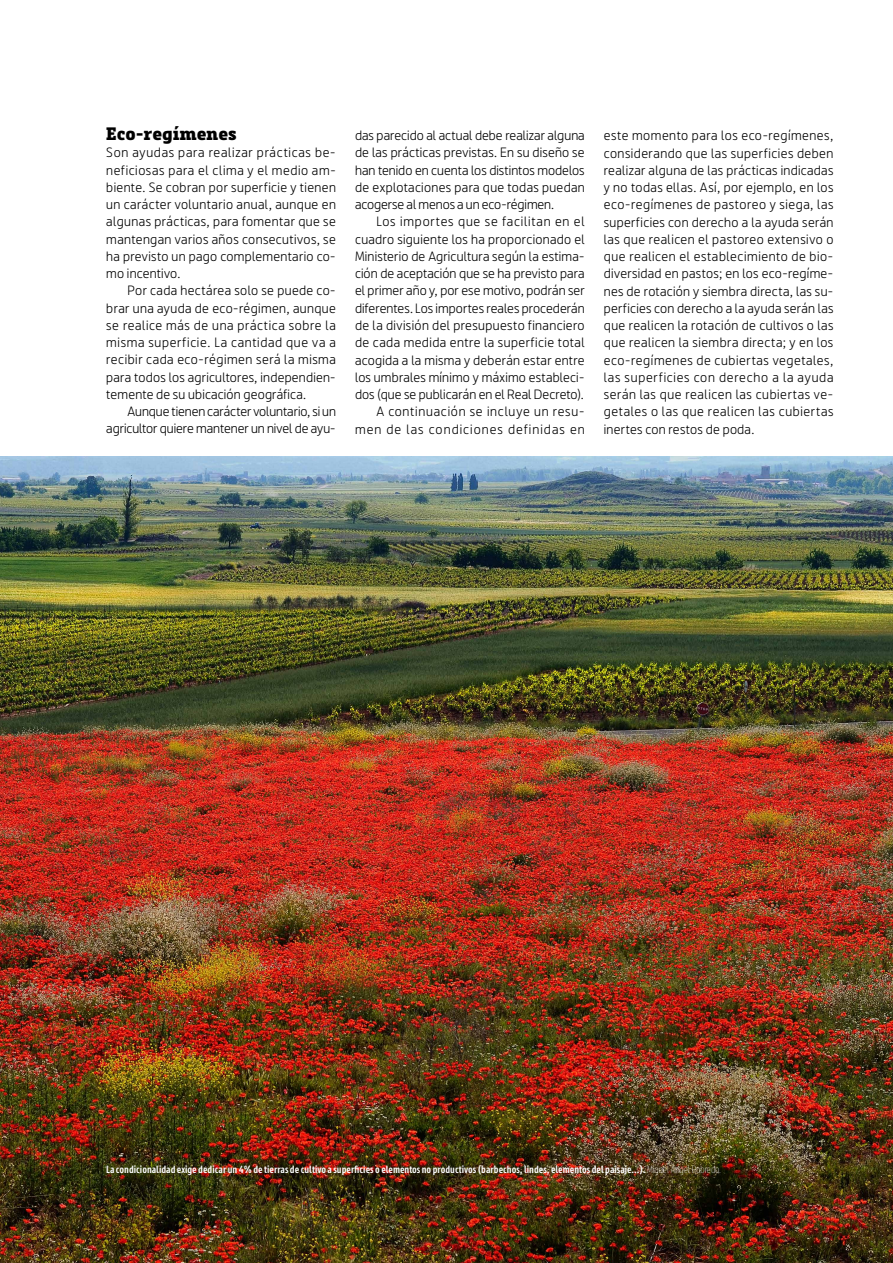
<style>
.page{position:relative;width:893px;height:1263px;background:#fff}
.page>*{position:absolute;margin:0;border:0;box-sizing:border-box;transform-origin:0 0}
.t1{font:900 18px "Riojana Slab";letter-spacing:.01em;color:#000}
.t2{font:13.5px/17.2px "Riojana";letter-spacing:.02em;color:#000;text-align:justify}
.t3{font:13.5px/17.2px "Riojana";letter-spacing:-.005em;color:#000;text-align:right}
.t4{font:600 condensed 10.5px "Riojana";color:#fff}
.s1{font-weight:100}
</style>
<div class="page">
<img style="left:0;top:456px;width:893px;height:807px">
<h1 class="t1" style="left:106px;top:118px;width:132px">Eco-regímenes</h1>
<p class="t2" style="left:106px;top:142px;width:231px">Son ayudas para realizar prácticas be&shy;neficiosas para el clima y el medio am&shy;biente. Se cobran por superficie y tienen un carácter voluntario anual, aunque en algunas prácticas, para fomentar que se mantengan varios años consecutivos, se ha previsto un pago complementario co&shy;mo incentivo.</p>
<p class="t2" style="left:106px;top:280px;width:231px;text-indent:21px">Por cada hectárea solo se puede co&shy;brar una ayuda de eco-régimen, aunque se realice más de una práctica sobre la misma superficie. La cantidad que va a recibir cada eco-régimen será la misma para todos los agricultores, independien&shy;temente de su ubicación geográfica.</p>
<p class="t3" style="left:106px;top:401px;width:231px">Aunque tienen carácter voluntario, si un agricultor quiere mantener un nivel de ayu-</p>
<p class="t2" style="left:355px;top:125px;width:231px">das parecido al actual debe realizar alguna de las prácticas previstas. En su diseño se han tenido en cuenta los distintos modelos de explotaciones para que todas puedan acogerse al menos a un eco-régimen.</p>
<p class="t2" style="left:355px;top:211px;width:231px;text-align:right">Los importes que se facilitan en el cuadro siguiente los ha proporcionado el Ministerio de Agricultura según la estima&shy;ción de aceptación que se ha previsto para el primer año y, por ese motivo, podrán ser diferentes. Los importes reales procederán de la división del presupuesto financiero de cada medida entre la superficie total acogida a la misma y deberán estar entre los umbrales mínimo y máximo estableci&shy;dos (que se publicarán en el Real Decreto).<br>A continuación se incluye un resu&shy;men de las condiciones definidas en</p>
<p class="t2" style="left:604px;top:125px;width:231px">este momento para los eco-regímenes, considerando que las superficies deben realizar alguna de las prácticas indicadas y no todas ellas. Así, por ejemplo, en los eco-regímenes de pastoreo y siega, las superficies con derecho a la ayuda serán las que realicen el pastoreo extensivo o que realicen el establecimiento de bio&shy;diversidad en pastos; en los eco-regíme&shy;nes de rotación y siembra directa, las su&shy;perficies con derecho a la ayuda serán las que realicen la rotación de cultivos o las que realicen la siembra directa; y en los eco-regímenes de cubiertas vegetales, las superficies con derecho a la ayuda serán las que realicen las cubiertas ve&shy;getales o las que realicen las cubiertas inertes con restos de poda.</p>
<p class="t4" style="left:106px;top:1160px;width:616px">La condicionalidad exige dedicar un 4% de tierras de cultivo a superficies o elementos no productivos (barbechos, lindes, elementos del paisaje...). <span class="s1">Miguel Ángel Robredo.</span></p>
</div>
